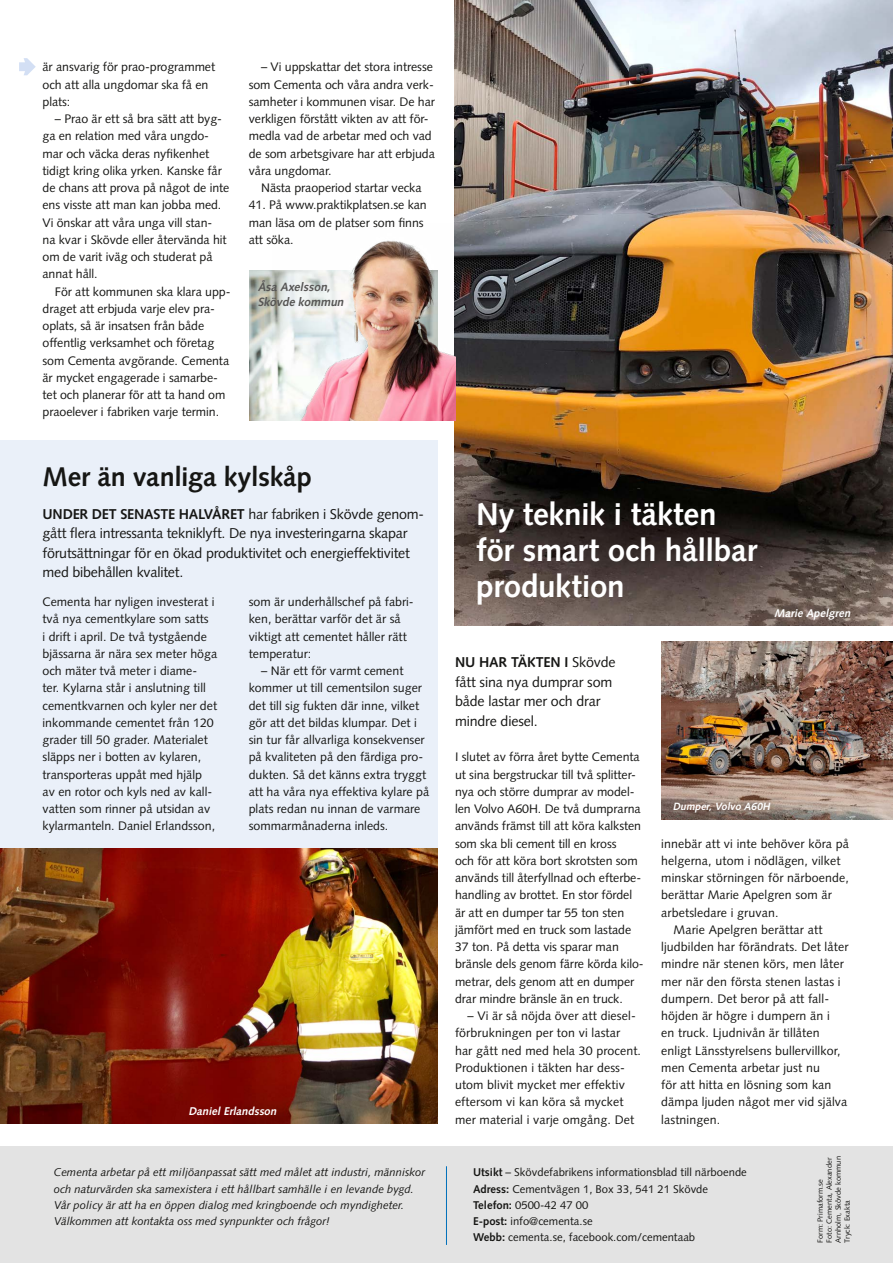
<style>
.page{position:relative;width:893px;height:1263px;background:#fff}
.page>*{position:absolute;margin:0;border:0;box-sizing:border-box;transform-origin:0 0}
.t1{font:700 31.5px/36px "Syntax LT Std";letter-spacing:-.01em;color:#fff}
.t2{font:700 27px "Syntax LT Std";letter-spacing:-.005em;color:#161614}
.t3{font:14.25px/19.5px "Syntax LT Std";letter-spacing:-.015em;color:#161614}
.t4{font:12.3px/17.2px "Syntax LT Std";color:#161614}
.t5{font:italic 700 12px/15px "Syntax LT Std";color:#565554}
.t6{font:italic 11.25px/16.2px "Syntax LT Std";color:#161614}
.t7{font:11.25px/16.2px "Syntax LT Std";color:#161614}
.t8{font:italic 700 11.25px "Syntax LT Std";color:#fff}
.t9{font:italic 700 10.5px "Syntax LT Std";color:#fff}
.t10{font:7.5px/9px "Syntax LT Std";color:#161614}
.s1{font-weight:700}
</style>
<div class="page">
<div style="left:0;top:1146px;width:893px;height:117px;background:#e3e3e3"></div>
<hr style="left:446px;top:1166px;width:1px;height:79px;background:#0070bb">
<img style="left:454px;top:0;width:439px;height:625px">
<div style="left:0;top:440px;width:438px;height:683px;background:#eaf0f9"></div>
<svg style="left:19px;top:58px;width:17px;height:17px"></svg>
<img style="left:249px;top:270px;width:23px;height:150px">
<img style="left:0;top:848px;width:437px;height:275px">
<img style="left:272px;top:224px;width:183px;height:196px">
<img style="left:661px;top:642px;width:232px;height:177px">
<p class="t4" style="left:43px;top:58px;width:174px">är ansvarig för prao-programmet och att alla ungdomar ska få en plats:</p>
<p class="t4" style="left:43px;top:110px;width:188px;text-indent:12px">– Prao är ett så bra sätt att byg&shy;ga en relation med våra ungdo&shy;mar och väcka deras nyfikenhet tidigt kring olika yrken. Kanske får de chans att prova på något de inte ens visste att man kan jobba med.<br>Vi önskar att våra unga vill stan-<br>na kvar i Skövde eller återvända hit om de varit iväg och studerat på annat håll.</p>
<p class="t4" style="left:43px;top:283px;width:189px;text-indent:12px">För att kommunen ska klara upp&shy;draget att erbjuda varje elev pra&shy;oplats, så är insatsen från både offentlig verksamhet och företag som Cementa avgörande. Cementa är mycket engagerade i samarbe&shy;tet och planerar för att ta hand om praoelever i fabriken varje termin.</p>
<p class="t4" style="left:249px;top:58px;width:188px;text-indent:12px">– Vi uppskattar det stora intresse som Cementa och våra andra verk&shy;samheter i kommunen visar. De har verkligen förstått vikten av att för&shy;medla vad de arbetar med och vad de som arbetsgivare har att erbjuda våra ungdomar.</p>
<p class="t4" style="left:261px;top:179px;width:162px">Nästa praoperiod startar vecka</p>
<p class="t4" style="left:249px;top:196px;width:180px">41. På www.praktikplatsen.se kan man läsa om de platser som finns att söka.</p>
<p class="t5" style="left:258px;top:280px;width:90px">Åsa Axelsson,<br>Skövde kommun</p>
<h2 class="t2" style="left:43px;top:461px;width:271px">Mer än vanliga kylskåp</h2>
<p class="t3" style="left:43px;top:504px;width:383px"><span class="s1">UNDER DET SENASTE HALVÅRET</span> har fabriken i Skövde genom&shy;gått flera intressanta tekniklyft. De nya investeringarna skapar förutsättningar för en ökad produktivitet och energieffektivitet med bibehållen kvalitet.</p>
<p class="t4" style="left:43px;top:593px;width:176px">Cementa har nyligen investerat i två nya cementkylare som satts<br>i drift i april. De två tystgående bjässarna är nära sex meter höga och mäter två meter i diame&shy;ter. Kylarna står i anslutning till cementkvarnen och kyler ner det inkommande cementet från 120 grader till 50 grader. Materialet släpps ner i botten av kylaren, transporteras uppåt med hjälp av en rotor och kyls ned av kall&shy;vatten som rinner på utsidan av kylarmanteln. Daniel Erlandsson,</p>
<p class="t4" style="left:249px;top:593px;width:167px">som är underhållschef på fabri&shy;ken, berättar varför det är så viktigt att cementet håller rätt temperatur:</p>
<p class="t4" style="left:249px;top:662px;width:182px;text-indent:12px">– När ett för varmt cement kommer ut till cementsilon suger det till sig fukten där inne, vilket gör att det bildas klumpar. Det i sin tur får allvarliga konsekvenser på kvaliteten på den färdiga pro&shy;dukten. Så det känns extra tryggt att ha våra nya effektiva kylare på plats redan nu innan de varmare sommarmånaderna inleds.</p>
<p class="t8" style="left:188px;top:1105px;width:92px">Daniel Erlandsson</p>
<h1 class="t1" style="left:476px;top:496px;width:282px">Ny teknik i täkten för smart och hållbar produktion</h1>
<p class="t8" style="left:774px;top:606px;width:80px">Marie Apelgren</p>
<p class="t3" style="left:455px;top:652px;width:162px"><span class="s1">NU HAR TÄKTEN I</span> Skövde fått sina nya dumprar som både lastar mer och drar mindre diesel.</p>
<p class="t4" style="left:455px;top:748px;width:190px">I slutet av förra året bytte Cementa ut sina bergstruckar till två splitter&shy;nya och större dumprar av model&shy;len Volvo A60H. De två dumprarna används främst till att köra kalksten som ska bli cement till en kross<br>och för att köra bort skrotsten som används till återfyllnad och efterbe&shy;handling av brottet. En stor fördel är att en dumper tar 55 ton sten jämfört med en truck som lastade 37 ton. På detta vis sparar man bränsle dels genom färre körda kilo&shy;metrar, dels genom att en dumper drar mindre bränsle än en truck.</p>
<p class="t4" style="left:455px;top:1007px;width:188px;text-indent:12px">– Vi är så nöjda över att diesel&shy;förbrukningen per ton vi lastar<br>har gått ned med hela 30 procent.<br>Produktionen i täkten har dess&shy;utom blivit mycket mer effektiv eftersom vi kan köra så mycket mer material i varje omgång. Det</p>
<p class="t9" style="left:673px;top:801px;width:101px">Dumper, Volvo A60H</p>
<p class="t4" style="left:661px;top:835px;width:189px">innebär att vi inte behöver köra på</p>
<p class="t4" style="left:661px;top:852px;width:181px">helgerna, utom i nödlägen, vilket</p>
<p class="t4" style="left:661px;top:869px;width:189px">minskar störningen för närboende,</p>
<p class="t4" style="left:661px;top:886px;width:172px">berättar Marie Apelgren som är</p>
<p class="t4" style="left:661px;top:904px;width:119px">arbetsledare i gruvan.</p>
<p class="t4" style="left:674px;top:921px;width:150px">Marie Apelgren berättar att</p>
<p class="t4" style="left:661px;top:938px;width:189px">ljudbilden har förändrats. Det låter</p>
<p class="t4" style="left:661px;top:955px;width:184px">mindre när stenen körs, men låter</p>
<p class="t4" style="left:661px;top:973px;width:181px">mer när den första stenen lastas i</p>
<p class="t4" style="left:661px;top:990px;width:169px">dumpern. Det beror på att fall-</p>
<p class="t4" style="left:661px;top:1007px;width:170px">höjden är högre i dumpern än i</p>
<p class="t4" style="left:661px;top:1024px;width:160px">en truck. Ljudnivån är tillåten</p>
<p class="t4" style="left:661px;top:1042px;width:181px">enligt Länsstyrelsens bullervillkor,</p>
<p class="t4" style="left:661px;top:1059px;width:160px">men Cementa arbetar just nu</p>
<p class="t4" style="left:661px;top:1076px;width:172px">för att hitta en lösning som kan</p>
<p class="t4" style="left:661px;top:1093px;width:188px">dämpa ljuden något mer vid själva</p>
<p class="t4" style="left:661px;top:1111px;width:61px">lastningen.</p>
<p class="t6" style="left:54px;top:1164px;width:373px">Cementa arbetar på ett miljöanpassat sätt med målet att industri, människor och naturvärden ska samexistera i ett hållbart samhälle i en levande bygd.<br>Vår policy är att ha en öppen dialog med kringboende och myndigheter.<br>Välkommen att kontakta oss med synpunkter och frågor!</p>
<p class="t10" style="left:816px;top:1242px;width:88px;rotate:-90deg">Form: Primaform.se<br>Foto: Cementa, Alexander<br>Arnholm, Skövde kommun<br>Tryck: Exakta</p>
<p class="t7" style="left:473px;top:1164px;width:275px"><span class="s1">Utsikt</span> – Skövdefabrikens informationsblad till närboende <span class="s1">Adress:</span> Cementvägen 1, Box 33, 541 21 Skövde <span class="s1">Telefon:</span> 0500-42 47 00<br><span class="s1">E-post:</span> info@cementa.se<br><span class="s1">Webb:</span> cementa.se, facebook.com/cementaab</p>
</div>
